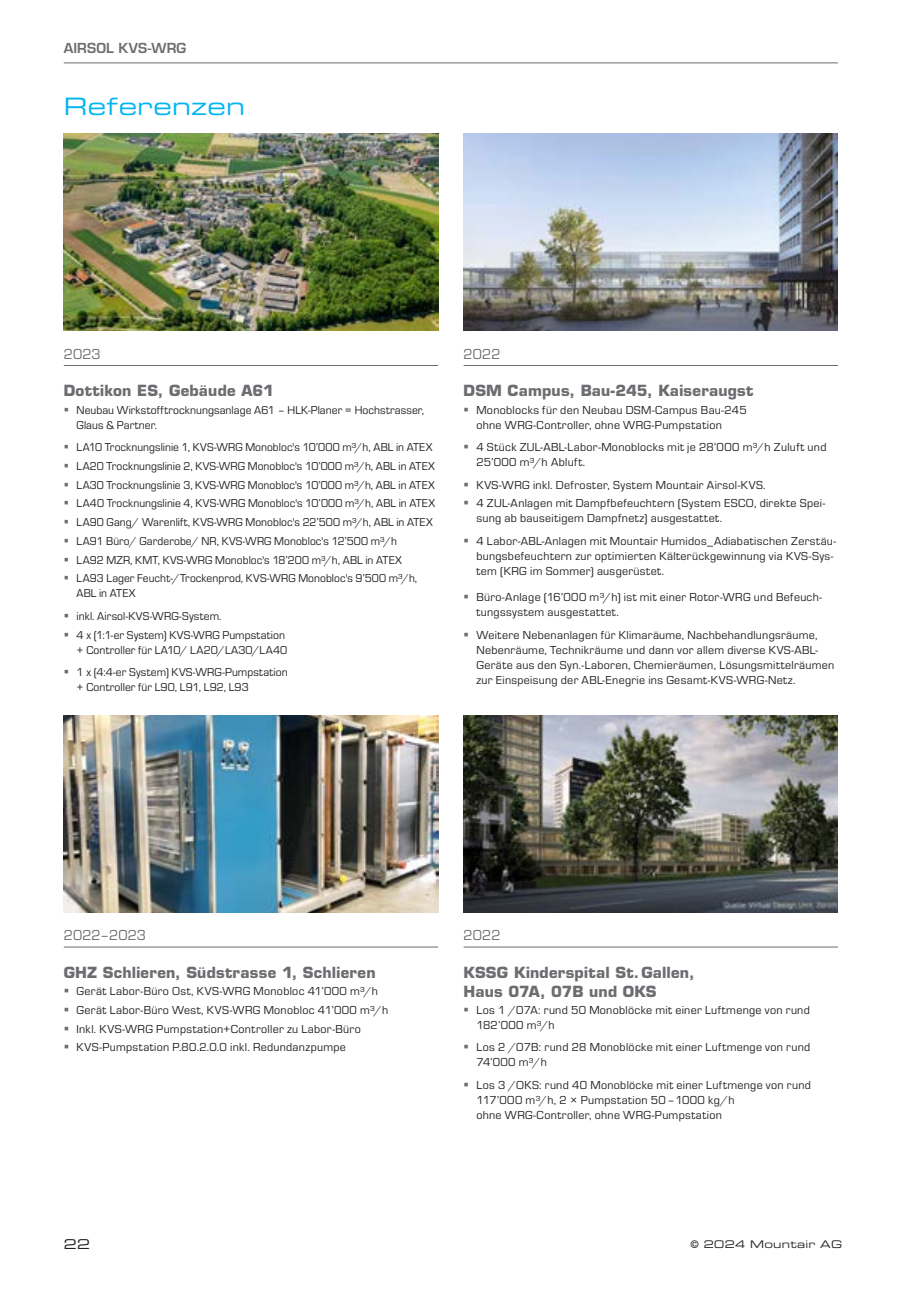
<style>
.page{position:relative;width:906px;height:1289px;background:#fff}
.page>*{position:absolute;margin:0;border:0;box-sizing:border-box;transform-origin:0 0}
.Titel{font:24px "Eurostile LT Std Ex 2";letter-spacing:.01em;color:#00b6f0}
.Referenzen_-_Titel{font:700 15px/18.8px "Eurostile LT Std";letter-spacing:.015em;color:#6c6d70}
.Referenzen_-_Jahr{font:15px "Eurostile";letter-spacing:.005em;color:#6c6d70}
.t1{font:600 13.5px "Eurostile LT Std";letter-spacing:.015em;color:#6c6d70}
.t2{font:13.5px "Eurostile LT Std Ex 2";color:#231f20}
.t3{font:12px/15px "Eurostile";letter-spacing:.025em;color:#231f20}
.t4{font:11.85px/15px "Eurostile";letter-spacing:.01em;color:#231f20}
.t5{font:10.5px "Eurostile LT Std Ex 2";letter-spacing:.02em;color:#231f20}
.s1{font-size:12px}
</style>
<div class="page">
<hr style="left:64px;top:63px;width:774px;height:1px;background:#6c6d70">
<hr style="left:463px;top:365px;width:375px;height:1px;background:#6c6d70">
<hr style="left:64px;top:946px;width:374px;height:1px;background:#6c6d70">
<hr style="left:463px;top:946px;width:375px;height:1px;background:#6c6d70">
<img style="left:463px;top:134px;width:375px;height:197px">
<img style="left:64px;top:134px;width:374px;height:197px">
<img style="left:64px;top:715px;width:374px;height:197px">
<img style="left:463px;top:715px;width:375px;height:197px">
<hr style="left:64px;top:365px;width:374px;height:1px;background:#6c6d70">
<p class="t1" style="left:64px;top:39px;width:124px">AIRSOL KVS-WRG</p>
<p class="Titel" style="left:64px;top:90px;width:183px">Referenzen</p>
<p class="Referenzen_-_Jahr" style="left:64px;top:343px;width:38px">2023</p>
<p class="Referenzen_-_Titel" style="left:64px;top:381px;width:212px">Dottikon ES, Gebäude A61</p>
<p class="t4" style="left:77px;top:401px;width:349px">Neubau Wirkstofftrocknungsanlage A61 – HLK-Planer = Hochstrasser,<br>Glaus &amp; Partner.</p>
<p class="t4" style="left:77px;top:439px;width:357px">LA10 Trocknungslinie 1, KVS-WRG Monobloc's 10<span class="s1">’</span>000 m³/h, ABL in ATEX</p>
<p class="t4" style="left:77px;top:458px;width:360px">LA20 Trocknungslinie 2, KVS-WRG Monobloc's 10<span class="s1">’</span>000 m³/h, ABL in ATEX</p>
<p class="t4" style="left:77px;top:476px;width:360px">LA30 Trocknungslinie 3, KVS-WRG Monobloc's 10<span class="s1">’</span>000 m³/h, ABL in ATEX</p>
<p class="t4" style="left:77px;top:495px;width:360px">LA40 Trocknungslinie 4, KVS-WRG Monobloc's 10<span class="s1">’</span>000 m³/h, ABL in ATEX</p>
<p class="t4" style="left:77px;top:514px;width:358px">LA90 Gang/ Warenlift, KVS-WRG Monobloc's 22<span class="s1">’</span>500 m³/h, ABL in ATEX</p>
<p class="t4" style="left:77px;top:533px;width:322px">LA91 Büro/ Garderobe/ NR, KVS-WRG Monobloc's 12<span class="s1">’</span>500 m³/h</p>
<p class="t4" style="left:77px;top:551px;width:327px">LA92 MZR, KMT, KVS-WRG Monobloc's 18<span class="s1">’</span>200 m³/h, ABL in ATEX</p>
<p class="t4" style="left:77px;top:570px;width:342px">LA93 Lager Feucht-/Trockenprod, KVS-WRG Monobloc's 9<span class="s1">’</span>500 m³/h,<br>ABL in ATEX</p>
<p class="t4" style="left:77px;top:608px;width:146px">inkl. Airsol-KVS-WRG-System.</p>
<p class="t4" style="left:77px;top:626px;width:212px">4 x (1:1-er System) KVS-WRG Pumpstation + Controller für LA10/ LA20/LA30/LA40</p>
<p class="t4" style="left:77px;top:664px;width:213px">1 x (4:4-er System) KVS-WRG-Pumpstation + Controller für L90, L91, L92, L93</p>
<p class="Referenzen_-_Jahr" style="left:463px;top:343px;width:39px">2022</p>
<p class="Referenzen_-_Titel" style="left:463px;top:381px;width:291px">DSM Campus, Bau-245, Kaiseraugst</p>
<p class="t3" style="left:476px;top:401px;width:272px">Monoblocks für den Neubau DSM-Campus Bau-245 ohne WRG-Controller, ohne WRG-Pumpstation</p>
<p class="t3" style="left:476px;top:439px;width:351px">4 Stück ZUL-ABL-Labor-Monoblocks mit je 28’000 m³/h Zuluft und<br>25’000 m³/h Abluft.</p>
<p class="t3" style="left:476px;top:476px;width:291px">KVS-WRG inkl. Defroster, System Mountair Airsol-KVS.</p>
<p class="t3" style="left:476px;top:495px;width:350px">4 ZUL-Anlagen mit Dampfbefeuchtern (System ESCO, direkte Spei&shy;sung ab bauseitigem Dampfnetz) ausgestattet.</p>
<p class="t3" style="left:476px;top:533px;width:361px">4 Labor-ABL-Anlagen mit Mountair Humidos_Adiabatischen Zerstäu&shy;bungsbefeuchtern zur optimierten Kälterückgewinnung via KVS-Sys&shy;tem (KRG im Sommer) ausgerüstet.</p>
<p class="t3" style="left:476px;top:589px;width:347px">Büro-Anlage (16’000 m³/h) ist mit einer Rotor-WRG und Befeuch&shy;tungssystem ausgestattet.</p>
<p class="t3" style="left:476px;top:626px;width:359px">Weitere Nebenanlagen für Klimaräume, Nachbehandlungsräume, Nebenräume, Technikräume und dann vor allem diverse KVS-ABL-Geräte aus den Syn.-Laboren, Chemieräumen, Lösungsmittelräumen zur Einspeisung der ABL-Enegrie ins Gesamt-KVS-WRG-Netz.</p>
<p class="Referenzen_-_Jahr" style="left:64px;top:925px;width:84px">2022–2023</p>
<p class="Referenzen_-_Titel" style="left:64px;top:962px;width:313px">GHZ Schlieren, Südstrasse 1, Schlieren</p>
<p class="t3" style="left:77px;top:983px;width:303px">Gerät Labor-Büro Ost, KVS-WRG Monobloc 41’000 m³/h</p>
<p class="t3" style="left:77px;top:1001px;width:313px">Gerät Labor-Büro West, KVS-WRG Monobloc 41’000 m³/h</p>
<p class="t3" style="left:77px;top:1020px;width:286px">Inkl. KVS-WRG Pumpstation+Controller zu Labor-Büro</p>
<p class="t3" style="left:77px;top:1039px;width:271px">KVS-Pumpstation P.80.2.0.0 inkl. Redundanzpumpe</p>
<p class="Referenzen_-_Jahr" style="left:463px;top:925px;width:39px">2022</p>
<p class="Referenzen_-_Titel" style="left:463px;top:962px;width:232px">KSSG Kinderspital St.Gallen,<br>Haus 07A, 07B und OKS</p>
<p class="t3" style="left:476px;top:1001px;width:335px">Los 1 /07A: rund 50 Monoblöcke mit einer Luftmenge von rund<br>182’000 m³/h</p>
<p class="t3" style="left:476px;top:1039px;width:335px">Los 2 /07B: rund 28 Monoblöcke mit einer Luftmenge von rund<br>74’000 m³/h</p>
<p class="t3" style="left:476px;top:1076px;width:336px">Los 3 /OKS: rund 40 Monoblöcke mit einer Luftmenge von rund<br>117’000 m³/h, 2 × Pumpstation 50–1000 kg/h<br>ohne WRG-Controller, ohne WRG-Pumpstation</p>
<p class="t2" style="left:64px;top:1234px;width:28px">22</p>
<p class="t5" style="left:690px;top:1236px;width:153px">© 2024 Mountair AG</p>
</div>
